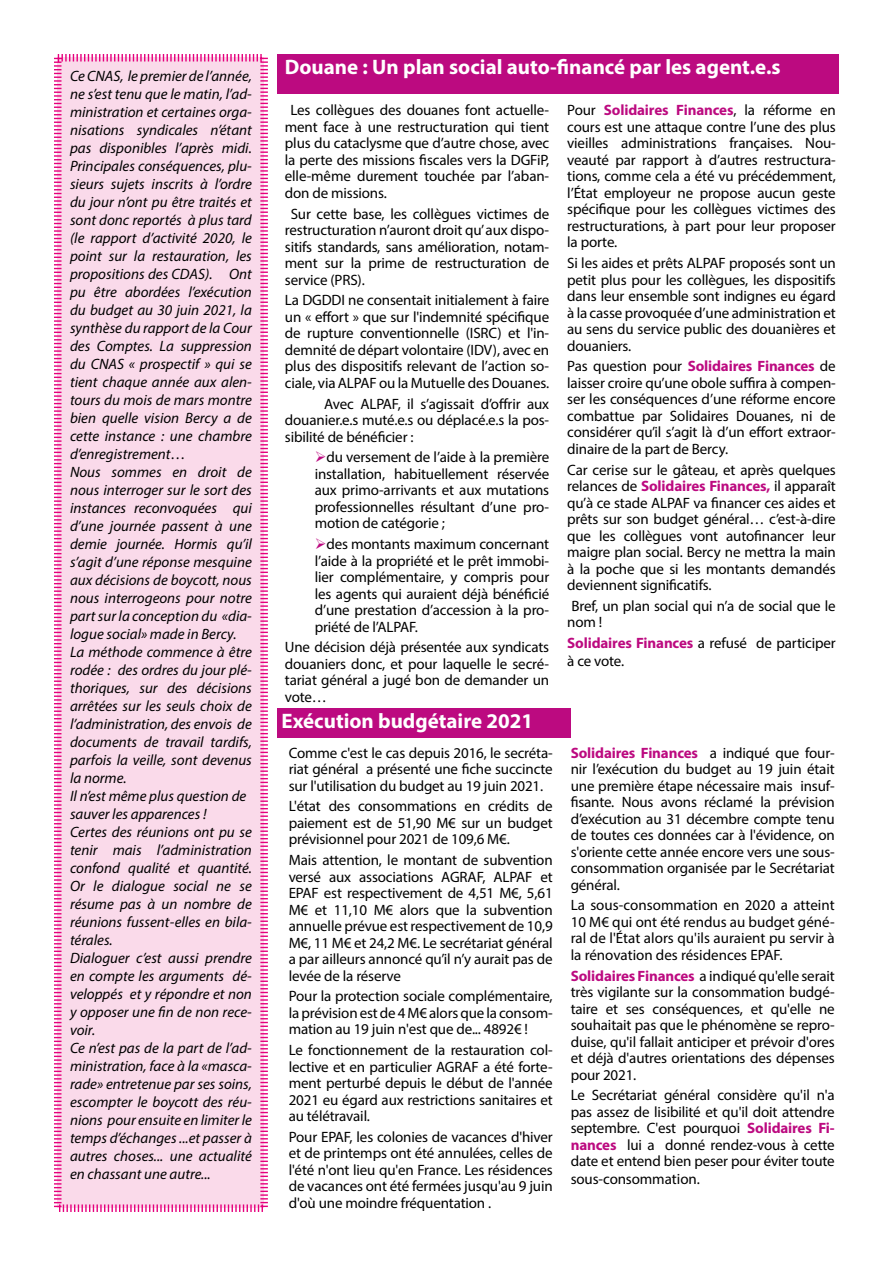
<style>
.page{position:relative;width:893px;height:1263px;background:#fff}
.page>*{position:absolute;margin:0;border:0;box-sizing:border-box;transform-origin:0 0}
.t1{font:700 21px "Myriad Pro";color:#fff}
.t2{font:15px/16.5px "Myriad Pro";letter-spacing:-.01em;color:#000;text-align:justify}
.t3{font:italic 15px/18px "Myriad Pro";color:#000}
.s1{color:#bc0a80}
.s2{font-weight:700;color:#bc0a80}
</style>
<div class="page">
<div style="left:277px;top:54px;width:562px;height:39px;background:#bc0a80"></div>
<div style="left:54px;top:54px;width:214px;height:1158px;background:#fadaea"></div>
<div style="left:277px;top:708px;width:294px;height:30px;background:#bc0a80"></div>
<p class="t3" style="left:70px;top:67px;width:183px">Ce CNAS, le premier de l’année, ne s’est tenu que le matin, l’ad&shy;ministration et certaines orga&shy;nisations syndicales n’étant pas disponibles l’après midi.<br>Principales conséquences, plu&shy;sieurs sujets inscrits à l’ordre du jour n’ont pu être traités et sont donc reportés à plus tard (le rapport d’activité 2020, le point sur la restauration, les propositions des CDAS). Ont pu être abordées l’exécution du budget au 30 juin 2021, la synthèse du rapport de la Cour des Comptes. La suppression du CNAS « prospectif » qui se tient chaque année aux alen&shy;tours du mois de mars montre bien quelle vision Bercy a de cette instance : une chambre d’enregistrement…<br>Nous sommes en droit de nous interroger sur le sort des instances reconvoquées qui d’une journée passent à une demie journée. Hormis qu’il s’agit d’une réponse mesquine aux décisions de boycott, nous nous interrogeons pour notre part sur la conception du «dia&shy;logue social» made in Bercy.<br>La méthode commence à être rodée : des ordres du jour plé&shy;thoriques, sur des décisions arrêtées sur les seuls choix de l’administration, des envois de documents de travail tardifs, parfois la veille, sont devenus la norme.<br>Il n’est même plus question de sauver les apparences !<br>Certes des réunions ont pu se tenir mais l’administration confond qualité et quantité.<br>Or le dialogue social ne se résume pas à un nombre de réunions fussent-elles en bila&shy;térales.<br>Dialoguer c’est aussi prendre en compte les arguments dé&shy;veloppés et y répondre et non y opposer une fin de non rece&shy;voir.<br>Ce n’est pas de la part de l’ad&shy;ministration, face à la «masca&shy;rade» entretenue par ses soins, escompter le boycott des réu&shy;nions pour ensuite en limiter le temps d’échanges ...et passer à autres choses... une actualité en chassant une autre...</p>
<h1 class="t1" style="left:285px;top:53px;width:497px">Douane : Un plan social auto-financé par les agent.e.s</h1>
<p class="t2" style="left:285px;top:102px;width:266px;text-indent:6px">Les collègues des douanes font actuelle&shy;ment face à une restructuration qui tient plus du cataclysme que d’autre chose, avec la perte des missions fiscales vers la DGFiP, elle-même durement touchée par l’aban&shy;don de missions.</p>
<p class="t2" style="left:285px;top:205px;width:266px;text-indent:6px">Sur cette base, les collègues victimes de restructuration n’auront droit qu’ aux dispo&shy;sitifs standards, sans amélioration, notam&shy;ment sur la prime de restructuration de service (PRS).</p>
<p class="t2" style="left:285px;top:292px;width:266px">La DGDDI ne consentait initialement à faire un « effort » que sur l'indemnité spécifique de rupture conventionnelle (ISRC) et l'in&shy;demnité de départ volontaire (IDV), avec en plus des dispositifs relevant de l’action so&shy;ciale, via ALPAF ou la Mutuelle des Douanes.</p>
<p class="t2" style="left:285px;top:395px;width:266px;text-indent:39px">Avec ALPAF, il s’agissait d’offrir aux douanier.e.s muté.e.s ou déplacé.e.s la pos&shy;sibilité de bénéficier :</p>
<p class="t2" style="left:315px;top:449px;width:236px"><span class="s1">➢</span>du versement de l’aide à la première installation, habituellement réservée aux primo-arrivants et aux mutations professionnelles résultant d’une pro&shy;motion de catégorie ;</p>
<p class="t2" style="left:315px;top:536px;width:236px"><span class="s1">➢</span>des montants maximum concernant l’aide à la propriété et le prêt immobi&shy;lier complémentaire, y compris pour les agents qui auraient déjà bénéficié d’une prestation d’accession à la pro&shy;priété de l’ALPAF.</p>
<p class="t2" style="left:285px;top:639px;width:266px">Une décision déjà présentée aux syndicats douaniers donc, et pour laquelle le secré&shy;tariat général a jugé bon de demander un vote…</p>
<h1 class="t1" style="left:282px;top:707px;width:253px">Exécution budgétaire 2021</h1>
<p class="t2" style="left:289px;top:744px;width:266px">Comme c'est le cas depuis 2016, le secréta&shy;riat général a présenté une fiche succincte sur l'utilisation du budget au 19 juin 2021.</p>
<p class="t2" style="left:289px;top:798px;width:266px">L'état des consommations en crédits de paiement est de 51,90 M€ sur un budget prévisionnel pour 2021 de 109,6 M€.</p>
<p class="t2" style="left:289px;top:851px;width:266px">Mais attention, le montant de subvention versé aux associations AGRAF, ALPAF et EPAF est respectivement de 4,51 M€, 5,61<br>M€ et 11,10 M€ alors que la subvention annuelle prévue est respectivement de 10,9<br>M€, 11 M€ et 24,2 M€. Le secrétariat général a par ailleurs annoncé qu’il n’y aurait pas de levée de la réserve</p>
<p class="t2" style="left:289px;top:988px;width:265px">Pour la protection sociale complémentaire, la prévision est de 4 M€ alors que la consom&shy;mation au 19 juin n'est que de... 4892€ !</p>
<p class="t2" style="left:289px;top:1041px;width:266px">Le fonctionnement de la restauration col&shy;lective et en particulier AGRAF a été forte&shy;ment perturbé depuis le début de l'année 2021 eu égard aux restrictions sanitaires et au télétravail.</p>
<p class="t2" style="left:289px;top:1128px;width:266px">Pour EPAF, les colonies de vacances d'hiver et de printemps ont été annulées, celles de l'été n'ont lieu qu'en France. Les résidences de vacances ont été fermées jusqu'au 9 juin d'où une moindre fréquentation .</p>
<p class="t2" style="left:567px;top:102px;width:270px">Pour <span class="s2">Solidaires Finances</span>, la réforme en cours est une attaque contre l’une des plus vieilles administrations françaises. Nou&shy;veauté par rapport à d’autres restructura&shy;tions, comme cela a été vu précédemment, l’État employeur ne propose aucun geste spécifique pour les collègues victimes des restructurations, à part pour leur proposer la porte.</p>
<p class="t2" style="left:567px;top:255px;width:270px">Si les aides et prêts ALPAF proposés sont un petit plus pour les collègues, les dispositifs dans leur ensemble sont indignes eu égard à la casse provoquée d’une administration et au sens du service public des douanières et douaniers.</p>
<p class="t2" style="left:567px;top:358px;width:270px">Pas question pour <span class="s2">Solidaires Finances</span> de laisser croire qu’une obole suffira à compen&shy;ser les conséquences d’une réforme encore combattue par Solidaires Douanes, ni de considérer qu’il s’agit là d’un effort extraor&shy;dinaire de la part de Bercy.</p>
<p class="t2" style="left:567px;top:461px;width:270px">Car cerise sur le gâteau, et après quelques relances de <span class="s2">Solidaires Finances,</span> il apparaît qu’à ce stade ALPAF va financer ces aides et prêts sur son budget général… c’est-à-dire que les collègues vont autofinancer leur maigre plan social. Bercy ne mettra la main à la poche que si les montants demandés deviennent significatifs.</p>
<p class="t2" style="left:567px;top:597px;width:270px">Bref, un plan social qui n’a de social que le nom !</p>
<p class="t2" style="left:567px;top:634px;width:270px;line-height:18px"><span class="s2">Solidaires Finances</span> a refusé de participer à ce vote.</p>
<p class="t2" style="left:571px;top:744px;width:266px"><span class="s2">Solidaires Finances</span> a indiqué que four&shy;nir l’exécution du budget au 19 juin était une première étape nécessaire mais insuf&shy;fisante. Nous avons réclamé la prévision d’exécution au 31 décembre compte tenu de toutes ces données car à l'évidence, on s'oriente cette année encore vers une sous&shy;consommation organisée par le Secrétariat général.</p>
<p class="t2" style="left:571px;top:897px;width:265px">La sous-consommation en 2020 a atteint 10 M€ qui ont été rendus au budget géné&shy;ral de l'État alors qu'ils auraient pu servir à la rénovation des résidences EPAF.</p>
<p class="t2" style="left:571px;top:967px;width:266px"><span class="s2">Solidaires Finances</span> a indiqué qu'elle serait très vigilante sur la consommation budgé&shy;taire et ses conséquences, et qu'elle ne souhaitait pas que le phénomène se repro&shy;duise, qu'il fallait anticiper et prévoir d'ores et déjà d'autres orientations des dépenses pour 2021.</p>
<p class="t2" style="left:571px;top:1087px;width:265px">Le Secrétariat général considère qu'il n'a pas assez de lisibilité et qu'il doit attendre septembre. C'est pourquoi <span class="s2">Solidaires Fi&shy;nances</span> lui a donné rendez-vous à cette date et entend bien peser pour éviter toute</p>
<p class="t2" style="left:571px;top:1171px;width:131px">sous-consommation.</p>
</div>
